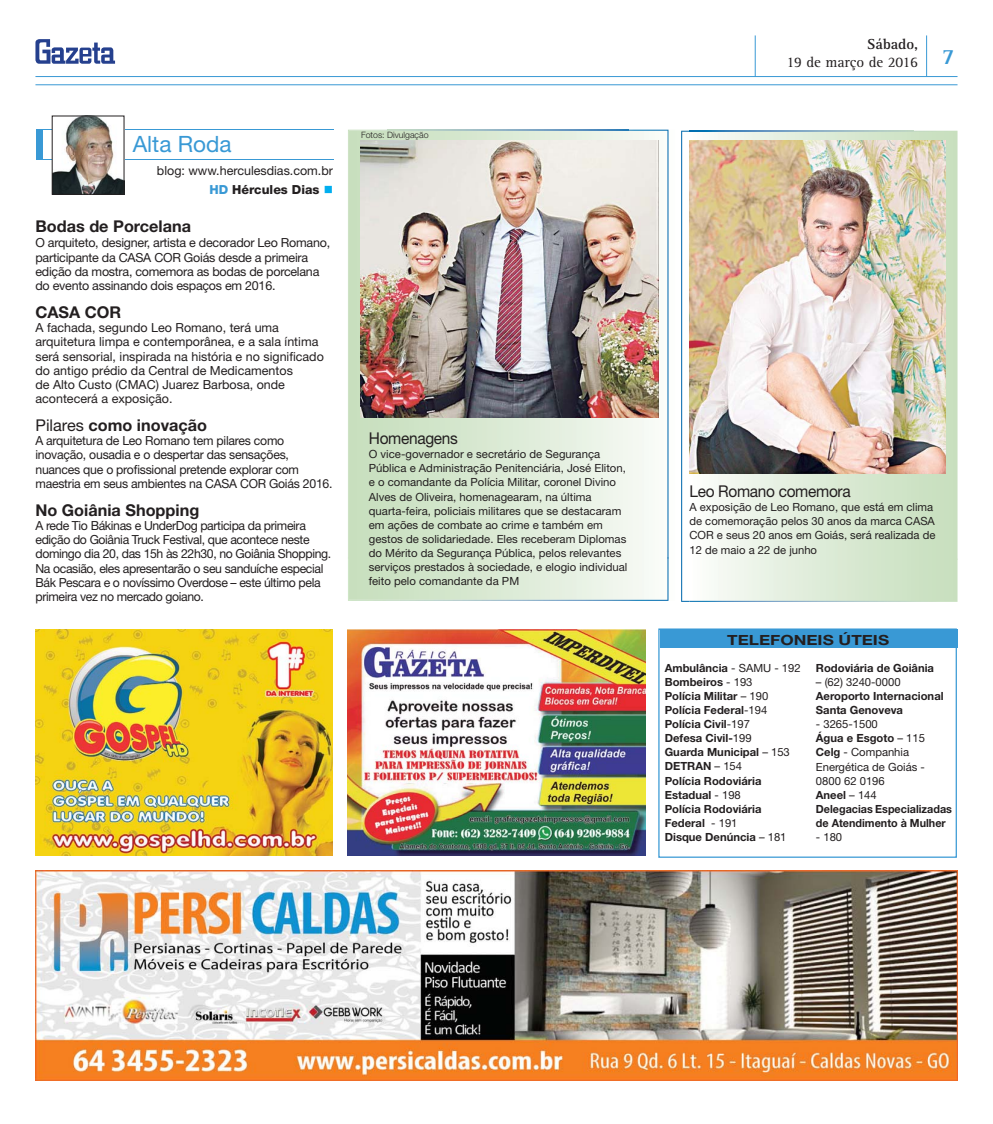
<style>
.page{position:relative;width:993px;height:1124px;background:#fff}
.page>*{position:absolute;margin:0;border:0;box-sizing:border-box;transform-origin:0 0}
.t1{font:22.5px "Helvetica Neue";color:#3999d5}
.t2{font:700 16.25px "Helvetica Neue";color:#231f20}
.t3{font:16.25px "Helvetica Neue";letter-spacing:-.02em;color:#231f20;scale:.95 1}
.t4{font:15px/18px "Rotis Serif";color:#231f20}
.t5{font:700 14px "Helvetica Neue";color:#231f20;scale:1.22 1}
.t6{font:12.5px/14.1px "Helvetica Neue";letter-spacing:-.02em;color:#231f20}
.t7{font:12.5px/14.1px "Helvetica Neue";color:#231f20}
.t8{font:11.25px/14.1px "Helvetica Neue";color:#231f20}
.t9{font:700 11.25px/14.1px "Helvetica Neue";color:#231f20}
.t10{font:300 8.75px "Helvetica Neue";color:#231f20}
.s1{font-weight:800;color:#3999d5}
.s2{font-weight:800}
.s3{font-weight:400}
.s4{font-weight:700}
</style>
<div class="page">
<hr style="left:35px;top:84px;width:922px;height:1px;background:#3999d5">
<hr style="left:35px;top:76px;width:922px;height:1px;background:#3999d5">
<hr style="left:925px;top:35px;width:1px;height:41px;background:#3999d5">
<hr style="left:754px;top:35px;width:1px;height:42px;background:#3999d5">
<svg style="left:35px;top:39px;width:80px;height:25px"></svg>
<img style="left:35px;top:870px;width:922px;height:210px">
<img style="left:348px;top:629px;width:297px;height:226px">
<img style="left:35px;top:629px;width:298px;height:226px">
<div style="left:660px;top:629px;width:297px;height:18px;background:#3999d5"></div>
<div style="left:658px;top:628px;width:298px;height:229px;border:1px solid #3999d5"></div>
<hr style="left:37px;top:130px;width:297px;height:1px;background:#3999d5">
<hr style="left:37px;top:159px;width:297px;height:1px;background:#3999d5">
<img style="left:54px;top:118px;width:68px;height:75px">
<div style="left:52px;top:116px;width:72px;height:79px;border:1px solid #231f20"></div>
<div style="left:36px;top:129px;width:6px;height:31px;background:#3999d5"></div>
<svg style="left:388px;top:131px;width:239px;height:426px;background:#dcead6"></svg>
<img style="left:348px;top:557px;width:320px;height:43px">
<div style="left:348px;top:130px;width:40px;height:428px;background:#c9e0bf"></div>
<img style="left:627px;top:130px;width:41px;height:428px">
<img style="left:387px;top:130px;width:241px;height:1px">
<svg style="left:681px;top:131px;width:231px;height:470px"></svg>
<img style="left:689px;top:558px;width:268px;height:43px">
<img style="left:912px;top:131px;width:45px;height:428px">
<img style="left:689px;top:131px;width:224px;height:1px">
<img style="left:361px;top:141px;width:297px;height:276px">
<img style="left:689px;top:141px;width:255px;height:332px">
<h1 class="t1" style="left:133px;top:136px;width:100px">Alta Roda</h1>
<p class="t7" style="left:209px;top:162px;width:125px;line-height:18.5px;text-indent:-53px">blog: www.herculesdias.com.br<br><span class="s1">HD</span> <span class="s2">Hércules Dias</span></p>
<h2 class="t2" style="left:35px;top:220px;width:157px">Bodas de Porcelana</h2>
<p class="t6" style="left:35px;top:237px;width:296px">O arquiteto, designer, artista e decorador Leo Romano, participante da CASA COR Goiás desde a primeira edição da mostra, comemora as bodas de porcelana do evento assinando dois espaços em 2016.</p>
<h2 class="t2" style="left:35px;top:306px;width:87px">CASA COR</h2>
<p class="t7" style="left:35px;top:322px;width:290px">A fachada, segundo Leo Romano, terá uma arquitetura limpa e contemporânea, e a sala íntima será sensorial, inspirada na história e no significado do antigo prédio da Central de Medicamentos<br>de Alto Custo (CMAC) Juarez Barbosa, onde acontecerá a exposição.</p>
<h2 class="t2" style="left:35px;top:419px;width:173px"><span class="s3">Pilares</span> como inovação</h2>
<p class="t6" style="left:35px;top:435px;width:298px">A arquitetura de Leo Romano tem pilares como inovação, ousadia e o despertar das sensações, nuances que o profissional pretende explorar com maestria em seus ambientes na CASA COR Goiás 2016.</p>
<h2 class="t2" style="left:35px;top:504px;width:165px">No Goiânia Shopping</h2>
<p class="t6" style="left:35px;top:520px;width:297px">A rede Tio Bákinas e UnderDog participa da primeira edição do Goiânia Truck Festival, que acontece neste domingo dia 20, das 15h às 22h30, no Goiânia Shopping.<br>Na ocasião, eles apresentarão o seu sanduíche especial Bák Pescara e o novíssimo Overdose – este último pela primeira vez no mercado goiano.</p>
<p class="t10" style="left:361px;top:132px;width:69px">Fotos: Divulgação</p>
<h2 class="t3" style="left:369px;top:432px;width:95px">Homenagens</h2>
<p class="t8" style="left:369px;top:448px;width:260px">O vice-governador e secretário de Segurança Pública e Administração Penitenciária, José Eliton, e o comandante da Polícia Militar, coronel Divino Alves de Oliveira, homenagearam, na última quarta-feira, policiais militares que se destacaram em ações de combate ao crime e também em gestos de solidariedade. Eles receberam Diplomas do Mérito da Segurança Pública, pelos relevantes serviços prestados à sociedade, e elogio individual feito pelo comandante da PM</p>
<p class="t4" style="left:786px;top:37px;width:170px;text-indent:81px"><span class="s4">Sábado,<br></span>19 de março de 2016 <sup>7</sup></p>
<h2 class="t3" style="left:689px;top:485px;width:171px">Leo Romano comemora</h2>
<p class="t8" style="left:689px;top:501px;width:247px">A exposição de Leo Romano, que está em clima de comemoração pelos 30 anos da marca CASA COR e seus 20 anos em Goiás, será realizada de 12 de maio a 22 de junho</p>
<p class="t5" style="left:727px;top:634px;width:134px">TELEFONEIS ÚTEIS</p>
<p class="t9" style="left:664px;top:661px;width:137px">Ambulância <span class="s3">- SAMU - 192<br></span>Bombeiros <span class="s3">- 193<br></span>Polícia Militar <span class="s3">– 190<br></span>Polícia Federal<span class="s3">-194<br></span>Polícia Civil<span class="s3">-197<br></span>Defesa Civil-<span class="s3">199<br></span>Guarda Municipal <span class="s3">– 153<br></span>DETRAN <span class="s3">– 154<br></span>Polícia Rodoviária<br>Estadual <span class="s3">- 198<br></span>Polícia Rodoviária<br>Federal <span class="s3">- 191<br></span>Disque Denúncia <span class="s3">– 181</span></p>
<p class="t9" style="left:815px;top:661px;width:120px">Rodoviária de Goiânia</p>
<p class="t8" style="left:815px;top:675px;width:86px">– (62) 3240-0000</p>
<p class="t9" style="left:815px;top:689px;width:129px">Aeroporto Internacional<br>Santa Genoveva</p>
<p class="t9" style="left:815px;top:718px;width:138px"><span class="s3">- 3265-1500<br></span>Água e Esgoto <span class="s3">– 115<br></span>Celg <span class="s3">- Companhia<br>Energética de Goiás -<br>0800 62 0196<br></span>Aneel <span class="s3">– 144<br></span>Delegacias Especializadas de Atendimento à Mulher</p>
<p class="t8" style="left:815px;top:831px;width:28px">- 180</p>
</div>
